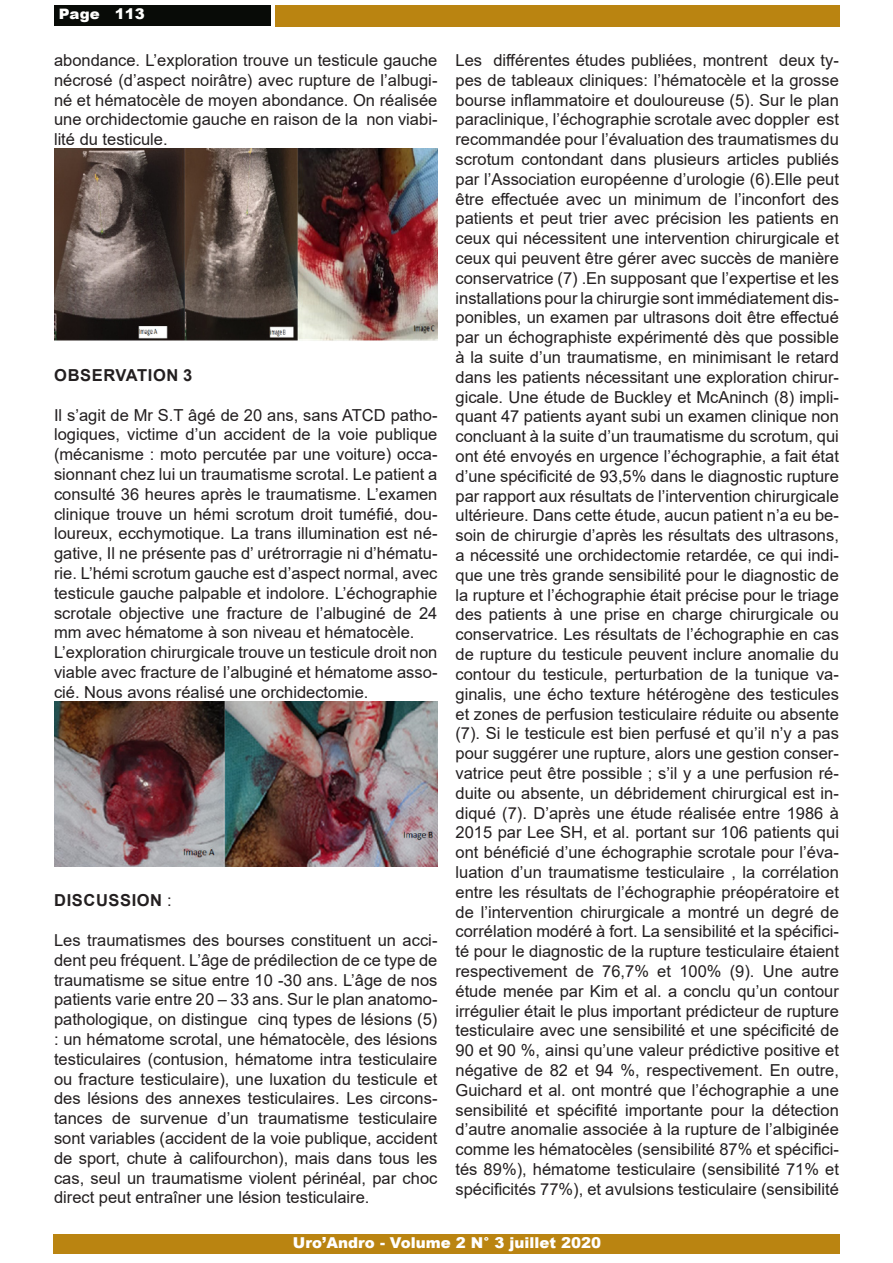
<style>
.page{position:relative;width:893px;height:1263px;background:#fff}
.page>*{position:absolute;margin:0;border:0;box-sizing:border-box;transform-origin:0 0}
.t1{font:16.5px/19.8px "Arial";color:#231f20;text-align:justify}
.t2{font:700 16.5px "Arial";letter-spacing:.035em;color:#231f20}
.t3{font:900 15px "Arial";color:#fff}
.t4{font:900 14.4px "Arial";color:#fffffd;scale:1.04 1}
.s1{font-size:14.7px}
.s2{font-weight:400}
</style>
<div class="page">
<div style="left:275px;top:5px;width:565px;height:21px;background:#ba8411"></div>
<div style="left:54px;top:1234px;width:786px;height:20px;background:#ba8411"></div>
<div style="left:54px;top:5px;width:216px;height:20px;background:#080b07"></div>
<img style="left:54px;top:149px;width:383px;height:192px">
<img style="left:54px;top:701px;width:383px;height:166px">
<p class="t4" style="left:59px;top:3px;width:84px">Page <span class="s1">113</span></p>
<p class="t1" style="left:54px;top:50px;width:385px">abondance. L’exploration trouve un testicule gauche nécrosé (d’aspect noirâtre) avec rupture de l’albugi&shy;né et hématocèle de moyen abondance. On réalisée une orchidectomie gauche en raison de la non viabi&shy;lité du testicule.</p>
<p class="t2" style="left:54px;top:363px;width:140px">OBSERVATION 3</p>
<p class="t1" style="left:54px;top:405px;width:385px">Il s’agit de Mr S.T âgé de 20 ans, sans ATCD patho&shy;logiques, victime d’un accident de la voie publique (mécanisme : moto percutée par une voiture) occa&shy;sionnant chez lui un traumatisme scrotal. Le patient a consulté 36 heures après le traumatisme. L’examen clinique trouve un hémi scrotum droit tuméfié, dou&shy;loureux, ecchymotique. La trans illumination est né&shy;gative, Il ne présente pas d’ urétrorragie ni d’hématu&shy;rie. L’hémi scrotum gauche est d’aspect normal, avec testicule gauche palpable et indolore. L’échographie scrotale objective une fracture de l’albuginé de 24 mm avec hématome à son niveau et hématocèle.</p>
<p class="t1" style="left:54px;top:642px;width:385px">L’exploration chirurgicale trouve un testicule droit non viable avec fracture de l’albuginé et hématome asso&shy;cié. Nous avons réalisé une orchidectomie.</p>
<p class="t2" style="left:54px;top:889px;width:119px">DISCUSSION <span class="s2">:</span></p>
<p class="t1" style="left:54px;top:930px;width:385px">Les traumatismes des bourses constituent un acci&shy;dent peu fréquent. L’âge de prédilection de ce type de traumatisme se situe entre 10 -30 ans. L’âge de nos patients varie entre 20 – 33 ans. Sur le plan anatomo&shy;pathologique, on distingue cinq types de lésions (5) : un hématome scrotal, une hématocèle, des lésions testiculaires (contusion, hématome intra testiculaire ou fracture testiculaire), une luxation du testicule et des lésions des annexes testiculaires. Les circons&shy;tances de survenue d’un traumatisme testiculaire sont variables (accident de la voie publique, accident de sport, chute à califourchon), mais dans tous les cas, seul un traumatisme violent périnéal, par choc direct peut entraîner une lésion testiculaire.</p>
<p class="t1" style="left:455px;top:50px;width:385px">Les différentes études publiées, montrent deux ty&shy;pes de tableaux cliniques: l’hématocèle et la grosse bourse inflammatoire et douloureuse (5). Sur le plan paraclinique, l’échographie scrotale avec doppler est recommandée pour l’évaluation des traumatismes du scrotum contondant dans plusieurs articles publiés par l’Association européenne d’urologie (6).Elle peut être effectuée avec un minimum de l’inconfort des patients et peut trier avec précision les patients en ceux qui nécessitent une intervention chirurgicale et ceux qui peuvent être gérer avec succès de manière conservatrice (7) .En supposant que l’expertise et les installations pour la chirurgie sont immédiatement dis&shy;ponibles, un examen par ultrasons doit être effectué par un échographiste expérimenté dès que possible à la suite d’un traumatisme, en minimisant le retard dans les patients nécessitant une exploration chirur&shy;gicale. Une étude de Buckley et McAninch (8) impli&shy;quant 47 patients ayant subi un examen clinique non concluant à la suite d’un traumatisme du scrotum, qui ont été envoyés en urgence l’échographie, a fait état d’une spécificité de 93,5% dans le diagnostic rupture par rapport aux résultats de l’intervention chirurgicale ultérieure. Dans cette étude, aucun patient n’a eu be&shy;soin de chirurgie d’après les résultats des ultrasons, a nécessité une orchidectomie retardée, ce qui indi&shy;que une très grande sensibilité pour le diagnostic de la rupture et l’échographie était précise pour le triage des patients à une prise en charge chirurgicale ou conservatrice. Les résultats de l’échographie en cas de rupture du testicule peuvent inclure anomalie du contour du testicule, perturbation de la tunique va&shy;ginalis, une écho texture hétérogène des testicules et zones de perfusion testiculaire réduite ou absente (7). Si le testicule est bien perfusé et qu’il n’y a pas pour suggérer une rupture, alors une gestion conser&shy;vatrice peut être possible ; s’il y a une perfusion ré&shy;duite ou absente, un débridement chirurgical est in&shy;diqué (7). D’après une étude réalisée entre 1986 à 2015 par Lee SH, et al. portant sur 106 patients qui ont bénéficié d’une échographie scrotale pour l’éva&shy;luation d’un traumatisme testiculaire , la corrélation entre les résultats de l’échographie préopératoire et de l’intervention chirurgicale a montré un degré de corrélation modéré à fort. La sensibilité et la spécifici&shy;té pour le diagnostic de la rupture testiculaire étaient respectivement de 76,7% et 100% (9). Une autre étude menée par Kim et al. a conclu qu’un contour irrégulier était le plus important prédicteur de rupture testiculaire avec une sensibilité et une spécificité de 90 et 90 %, ainsi qu’une valeur prédictive positive et négative de 82 et 94 %, respectivement. En outre, Guichard et al. ont montré que l’échographie a une sensibilité et spécifité importante pour la détection d’autre anomalie associée à la rupture de l’albiginée comme les hématocèles (sensibilité 87% et spécifici&shy;tés 89%), hématome testiculaire (sensibilité 71% et spécificités 77%), et avulsions testiculaire (sensibilité</p>
<p class="t3" style="left:293px;top:1232px;width:310px">Uro’Andro - Volume 2 N° 3 juillet 2020</p>
</div>
